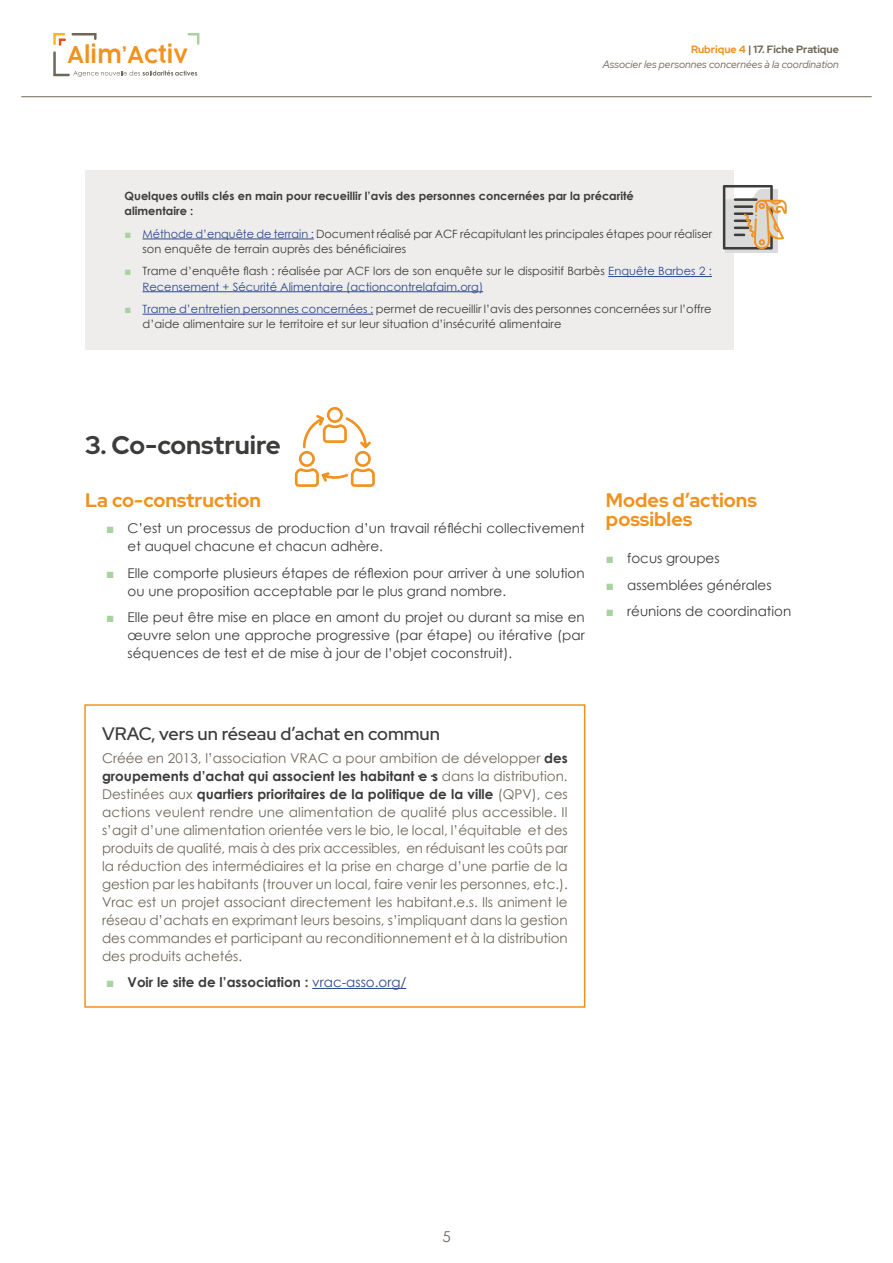
<style>
.page{position:relative;width:893px;height:1263px;background:#fff}
.page>*{position:absolute;margin:0;border:0;box-sizing:border-box;transform-origin:0 0}
.t1{font:700 25.5px "Red Hat Display";color:#3c3c3b}
.t2{font:600 22.65px "COCOGOOSE";color:#f0921d}
.t3{font:700 19.5px/19.5px "Red Hat Display";color:#f0921d}
.t4{font:500 18px "Red Hat Display";color:#3c3c3b}
.t5{font:15px "Century Gothic";color:#6f6758}
.t6{font:13.5px/18px "Century Gothic";color:#6f6758;text-align:justify}
.t7{font:13.5px/18px "Century Gothic";color:#3c3c3b}
.t8{font:700 13.5px "Century Gothic";color:#3c3c3b}
.t9{font:11.4px/15.1px "Century Gothic";color:#3c3c3b}
.t10{font:700 11.4px/15.1px "Century Gothic";color:#3c3c3b}
.t11{font:italic 10.5px "Red Hat Display";color:#6f6758}
.t12{font:700 10.5px "Red Hat Display";color:#6f6758}
.s1{color:#f0921d}
.s2{font-family:"Arial";color:#a9d2a1}
.s3{color:#2b488b}
.s4{font-weight:700;color:#3c3c3b}
.s5{font-family:"Arial";font-weight:400;color:#a9d2a1}
.s6{font-weight:400;color:#2b488b}
</style>
<div class="page">
<svg style="left:53px;top:33px;width:146px;height:44px"></svg>
<hr style="left:21px;top:96px;width:851px;height:1px;background:#6f6758">
<div style="left:85px;top:170px;width:648px;height:180px;background:#efedeb"></div>
<hr style="left:143px;top:239px;width:171px;height:1px;background:#2b488b">
<hr style="left:608px;top:276px;width:104px;height:1px;background:#2b488b">
<hr style="left:143px;top:291px;width:340px;height:1px;background:#2b488b">
<hr style="left:143px;top:314px;width:230px;height:1px;background:#2b488b">
<div style="left:84px;top:704px;width:501px;height:304px;border:2px solid #f0921d"></div>
<hr style="left:312px;top:988px;width:94px;height:1px;background:#2b488b">
<svg style="left:723px;top:185px;width:64px;height:68px"></svg>
<svg style="left:295px;top:407px;width:80px;height:80px"></svg>
<h2 class="t2" style="left:67px;top:39px;width:122px">Alim’Activ</h2>
<p class="t12" style="left:691px;top:42px;width:149px"><span class="s1">Rubrique 4</span> | 17. Fiche Pratique</p>
<p class="t11" style="left:603px;top:57px;width:238px">Associer les personnes concernées à la coordination</p>
<p class="t10" style="left:125px;top:188px;width:511px">Quelques outils clés en main pour recueillir l’avis des personnes concernées par la précarité alimentaire :</p>
<p class="t9" style="left:143px;top:226px;width:571px;text-indent:-18px"><span class="s2">■</span> <span class="s3">Méthode d’enquête de terrain :</span> Document réalisé par ACF récapitulant les principales étapes pour réaliser son enquête de terrain auprès des bénéficiaires</p>
<p class="t9" style="left:143px;top:264px;width:571px;text-indent:-18px"><span class="s2">■</span> Trame d’enquête flash : réalisée par ACF lors de son enquête sur le dispositif Barbès <span class="s3">Enquête Barbes 2 :<br>Recensement + Sécurité Alimentaire (actioncontrelafaim.org)</span></p>
<p class="t9" style="left:143px;top:301px;width:571px;text-indent:-18px"><span class="s2">■</span> <span class="s3">Trame d’entretien personnes concernées :</span> permet de recueillir l’avis des personnes concernées sur l’offre d’aide alimentaire sur le territoire et sur leur situation d’insécurité alimentaire</p>
<h1 class="t1" style="left:85px;top:428px;width:197px">3. Co-construire</h1>
<h3 class="t3" style="left:85px;top:490px;width:178px">La co-construction</h3>
<p class="t7" style="left:128px;top:519px;width:459px;text-indent:-21px"><span class="s2">■</span> C’est un processus de production d’un travail réfléchi collectivement et auquel chacune et chacun adhère.</p>
<p class="t7" style="left:128px;top:564px;width:459px;text-indent:-21px"><span class="s2">■</span> Elle comporte plusieurs étapes de réflexion pour arriver à une solution ou une proposition acceptable par le plus grand nombre.</p>
<p class="t7" style="left:128px;top:608px;width:459px;text-align:justify;text-indent:-21px"><span class="s2">■</span> Elle peut être mise en place en amont du projet ou durant sa mise en œuvre selon une approche progressive (par étape) ou itérative (par séquences de test et de mise à jour de l’objet coconstruit).</p>
<h3 class="t3" style="left:606px;top:490px;width:153px">Modes d’actions possibles</h3>
<p class="t7" style="left:606px;top:549px;width:115px"><span class="s2">■</span> focus groupes</p>
<p class="t7" style="left:606px;top:576px;width:167px"><span class="s2">■</span> assemblées générales</p>
<p class="t7" style="left:606px;top:602px;width:187px"><span class="s2">■</span> réunions de coordination</p>
<h3 class="t4" style="left:102px;top:722px;width:339px">VRAC, vers un réseau d’achat en commun</h3>
<p class="t6" style="left:102px;top:748px;width:467px">Créée en 2013, l’association VRAC a pour ambition de développer <span class="s4">des groupements d’achat qui associent les habitant·e·s</span> dans la distribution.<br>Destinées aux <span class="s4">quartiers prioritaires de la politique de la ville</span> (QPV), ces actions veulent rendre une alimentation de qualité plus accessible. Il s’agit d’une alimentation orientée vers le bio, le local, l’équitable et des produits de qualité, mais à des prix accessibles, en réduisant les coûts par la réduction des intermédiaires et la prise en charge d’une partie de la gestion par les habitants (trouver un local, faire venir les personnes, etc.).<br>Vrac est un projet associant directement les habitant.e.s. Ils animent le réseau d’achats en exprimant leurs besoins, s’impliquant dans la gestion des commandes et participant au reconditionnement et à la distribution des produits achetés.</p>
<p class="t8" style="left:106px;top:972px;width:302px"><span class="s5">■</span> Voir le site de l’association : <span class="s6">vrac-asso.org/</span></p>
<p class="t5" style="left:442px;top:1226px;width:10px">5</p>
</div>
